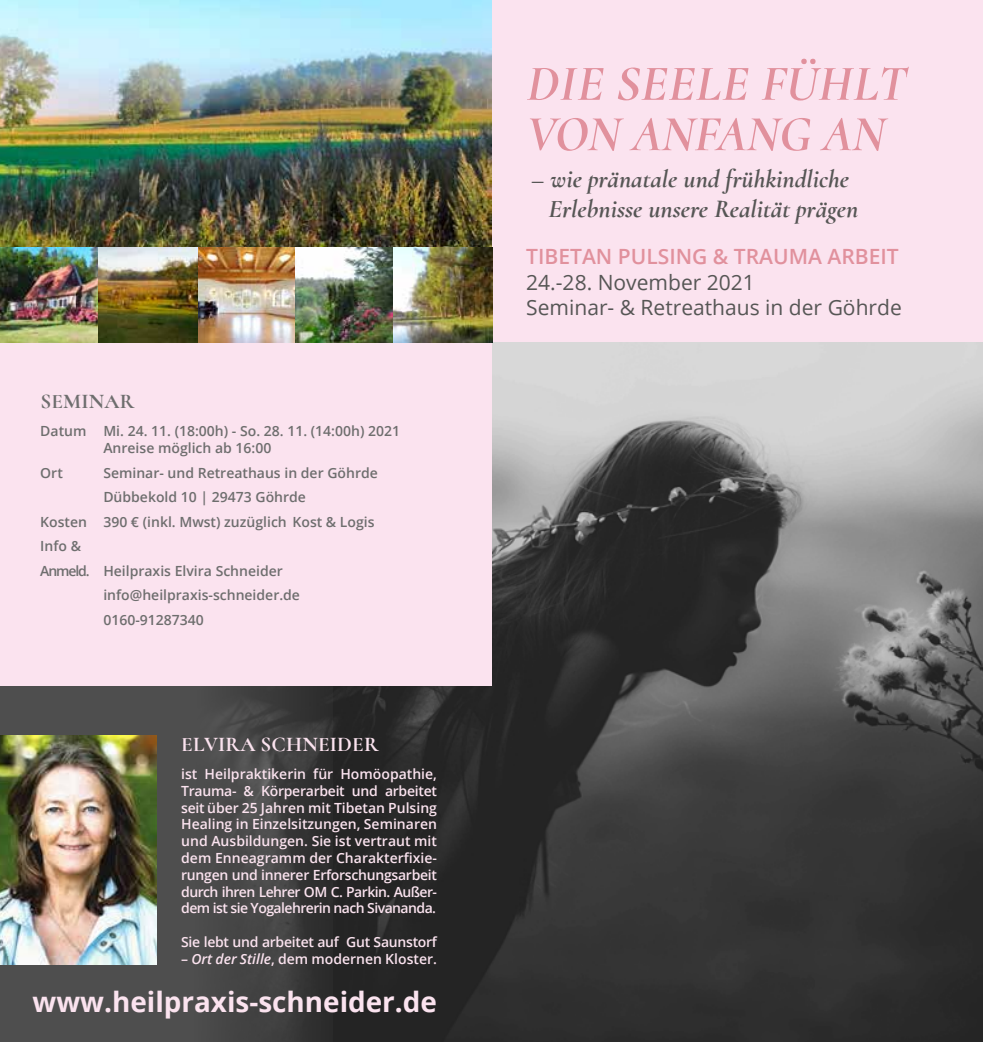
<style>
.page{position:relative;width:983px;height:1042px;background:#fff}
.page>*{position:absolute;margin:0;border:0;box-sizing:border-box;transform-origin:0 0}
.t1{font:italic 700 50.75px/50.4px "Cormorant Garamond";color:#e1919d}
.t2{font:700 27.82px "Open Sans";color:#fbe3ef}
.t3{font:italic 700 25.72px/30.1px "Cormorant Garamond";color:#565655}
.t4{font:21px/25.2px "Open Sans";color:#565655}
.t5{font:600 21px "Open Sans";color:#e1919d}
.t6{font:700 21px "Cormorant Garamond";letter-spacing:.01em;color:#fbe3ef}
.t7{font:700 21px "Cormorant Garamond";letter-spacing:.01em;color:#6e6e6e}
.t8{font:600 14px/16.8px "Open Sans";letter-spacing:-.02em;color:#fbe3ef;text-align:justify}
.t9{font:600 14px/17.5px "Open Sans";color:#6e6e6e}
.t10{font:600 14px "Open Sans";color:#fbe3ef}
.s1{font-style:italic}
</style>
<div class="page">
<div style="left:486px;top:0;width:496px;height:343px;background:#fbe3ef"></div>
<img style="left:332px;top:343px;width:650px;height:699px">
<svg style="left:0;top:686px;width:332px;height:356px;background:#474747"></svg>
<div style="left:0;top:343px;width:491px;height:343px;background:#fbe3ef"></div>
<img style="left:0;top:0;width:492px;height:343px">
<img style="left:0;top:736px;width:156px;height:228px">
<h3 class="t7" style="left:40px;top:388px;width:95px">SEMINAR</h3>
<p class="t9" style="left:103px;top:421px;width:298px;text-indent:-63px">Datum Mi. 24. 11. (18:00h) - So. 28. 11. (14:00h) 2021<br>Anreise möglich ab 16:00</p>
<p class="t9" style="left:40px;top:463px;width:24px">Ort</p>
<p class="t9" style="left:103px;top:463px;width:276px">Seminar- und Retreathaus in der Göhrde</p>
<p class="t9" style="left:103px;top:488px;width:204px">Dübbekold 10 | 29473 Göhrde</p>
<p class="t9" style="left:40px;top:512px;width:336px">Kosten 390 € (inkl. Mwst) zuzüglich Kost &amp; Logis</p>
<p class="t9" style="left:40px;top:537px;width:42px">Info &amp;</p>
<p class="t9" style="left:40px;top:561px;width:244px">Anmeld. Heilpraxis Elvira Schneider</p>
<p class="t9" style="left:103px;top:586px;width:198px">info@heilpraxis-schneider.de</p>
<p class="t9" style="left:103px;top:610px;width:102px">0160-91287340</p>
<h3 class="t6" style="left:181px;top:731px;width:199px">ELVIRA SCHNEIDER</h3>
<p class="t8" style="left:181px;top:765px;width:257px">ist Heilpraktikerin für Homöopathie, Trauma- &amp; Körperarbeit und arbeitet seit über 25 Jahren mit Tibetan Pulsing Healing in Einzelsitzungen, Seminaren und Ausbildungen. Sie ist vertraut mit dem Enneagramm der Charakterfixie&shy;rungen und innerer Erforschungsarbeit durch ihren Lehrer OM C. Parkin. Außer&shy;dem ist sie Yogalehrerin nach Sivananda.</p>
<p class="t8" style="left:181px;top:933px;width:257px">Sie lebt und arbeitet auf Gut Saunstorf</p>
<p class="t10" style="left:181px;top:949px;width:257px">– <span class="s1">Ort der Stille</span>, dem modernen Kloster.</p>
<h2 class="t2" style="left:33px;top:982px;width:406px">www.heilpraxis-schneider.de</h2>
<h1 class="t1" style="left:526px;top:58px;width:381px">DIE SEELE FÜHLT<br>VON ANFANG AN</h1>
<h3 class="t3" style="left:548px;top:164px;width:311px;text-indent:-17px">– wie pränatale und frühkindliche<br>Erlebnisse unsere Realität prägen</h3>
<h3 class="t5" style="left:526px;top:242px;width:374px">TIBETAN PULSING &amp; TRAUMA ARBEIT</h3>
<h3 class="t4" style="left:526px;top:269px;width:377px">24.-28. November 2021<br>Seminar- &amp; Retreathaus in der Göhrde</h3>
</div>
